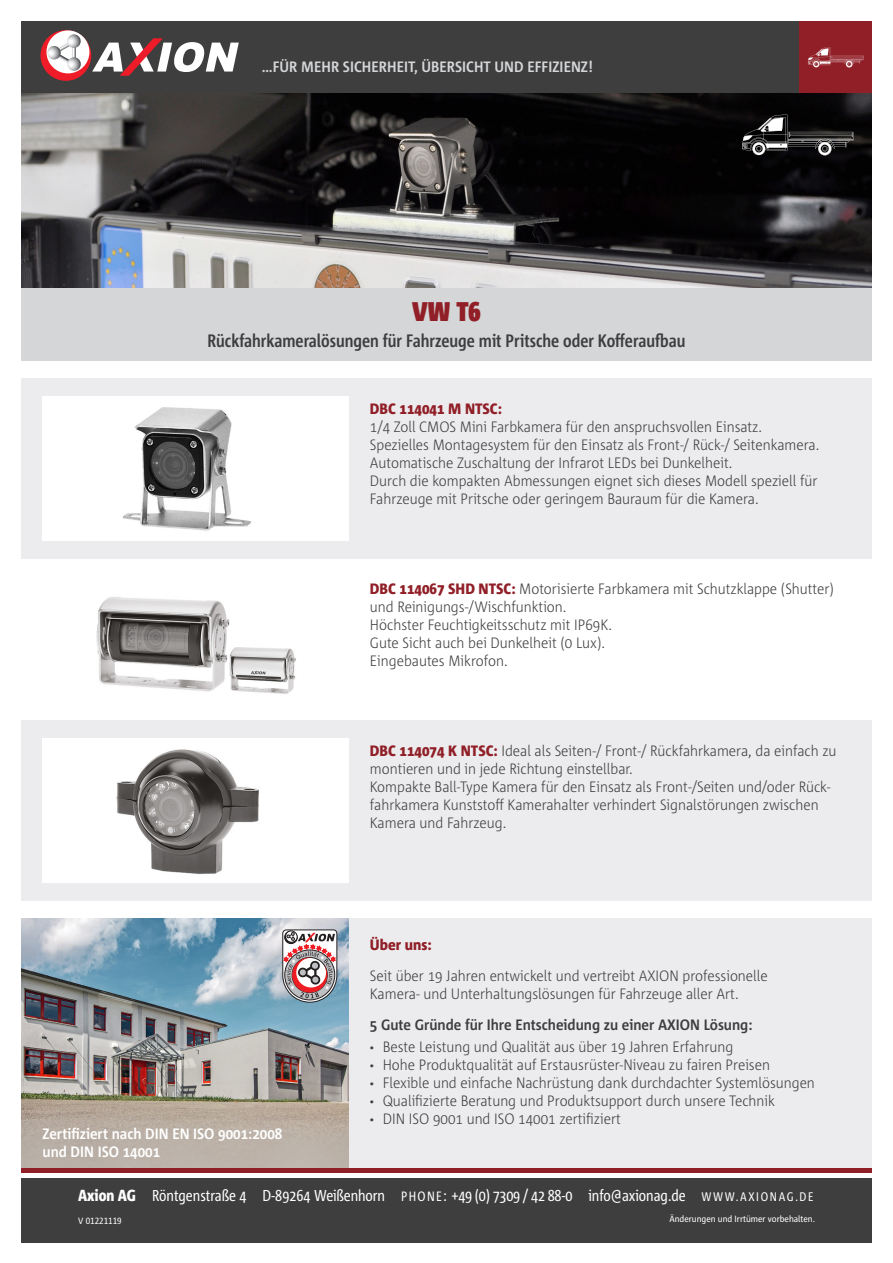
<style>
.page{position:relative;width:893px;height:1263px;background:#fff}
.page>*{position:absolute;margin:0;border:0;box-sizing:border-box;transform-origin:0 0}
.t1{font:900 27px "Corpid E1 s Cd";color:#911f27}
.t2{font:700 18px "Corpid E1 s Cd";color:#3e3e3f}
.t3{font:15.75px "Corpid E1 s Cd";color:#fff}
.t4{font:300 15px/18px "Corpid E1 s S Cd";color:#3e3e3f}
.t5{font:700 15px "Corpid E1 s S Cd";color:#3e3e3f}
.t6{font:700 15px/18px "Corpid E1 s S Cd";color:#fff}
.t7{font:700 15px "Corpid E1 s S Cd";color:#d5d6d8}
.t8{font:800 15px "Corpid E1 s S Cd";color:#911f27}
.t9{font:9px "Corpid E1 s S Cd";color:#fff}
.s1{font-weight:800;color:#911f27}
.s2{font-family:"Calisto";font-weight:400;font-size:12px}
.s3{font-weight:800;font-size:16.05px}
.s4{font-size:13.5px}
.s5{font-size:12.45px}
</style>
<div class="page">
<div style="left:21px;top:21px;width:779px;height:72px;background:#3e3e3f"></div>
<div style="left:800px;top:21px;width:72px;height:72px;background:#911f27"></div>
<svg style="left:41px;top:30px;width:50px;height:51px"></svg>
<div style="left:46px;top:30px;width:43px;height:43px;background:#fff;border-radius:50%"></div>
<svg style="left:92px;top:38px;width:147px;height:38px"></svg>
<svg style="left:57px;top:43px;width:13px;height:20px"></svg>
<svg style="left:72px;top:48px;width:4px;height:9px"></svg>
<svg style="left:47px;top:46px;width:14px;height:14px"></svg>
<svg style="left:67px;top:34px;width:14px;height:14px"></svg>
<svg style="left:67px;top:57px;width:14px;height:14px"></svg>
<div style="left:21px;top:1168px;width:851px;height:5px;background:#911f27"></div>
<div style="left:21px;top:1178px;width:851px;height:64px;background:#3e3e3f"></div>
<div style="left:349px;top:918px;width:523px;height:250px;background:#ececee"></div>
<div style="left:21px;top:378px;width:851px;height:180px;background:#ececee"></div>
<div style="left:21px;top:720px;width:851px;height:180px;background:#ececee"></div>
<img style="left:21px;top:93px;width:851px;height:195px">
<svg style="left:808px;top:47px;width:56px;height:20px"></svg>
<svg style="left:742px;top:115px;width:111px;height:40px;background:#363536"></svg>
<div style="left:43px;top:396px;width:306px;height:144px;background:#fff"></div>
<img style="left:123px;top:407px;width:128px;height:124px">
<div style="left:42px;top:738px;width:307px;height:144px;background:#fff"></div>
<img style="left:116px;top:749px;width:143px;height:125px">
<img style="left:21px;top:918px;width:328px;height:250px">
<img style="left:96px;top:597px;width:134px;height:95px">
<img style="left:229px;top:647px;width:67px;height:47px">
<svg style="left:282px;top:929px;width:55px;height:74px"></svg>
<div style="left:21px;top:288px;width:851px;height:72px;background:#d5d6d8"></div>
<p class="t7" style="left:262px;top:58px;width:332px">…FÜR MEHR SICHERHEIT, ÜBERSICHT UND EFFIZIENZ!</p>
<p class="t1" style="left:412px;top:294px;width:70px">VW T6</p>
<p class="t2" style="left:208px;top:329px;width:479px">Rückfahrkameralösungen für Fahrzeuge mit Pritsche oder Kofferaufbau</p>
<p class="t4" style="left:370px;top:399px;width:451px"><span class="s1">DBC 114041 M NTSC:<br></span>1/4 Zoll CMOS Mini Farbkamera für den anspruchsvollen Einsatz.<br>Spezielles Montagesystem für den Einsatz als Front-/ Rück-/ Seitenkamera.</p>
<p class="t4" style="left:370px;top:453px;width:364px">Automatische Zuschaltung der Infrarot LEDs bei Dunkelheit.</p>
<p class="t4" style="left:370px;top:471px;width:449px">Durch die kompakten Abmessungen eignet sich dieses Modell speziell für<br>Fahrzeuge mit Pritsche oder geringem Bauraum für die Kamera.</p>
<p class="t4" style="left:370px;top:579px;width:466px"><span class="s1">DBC 114067 SHD NTSC:</span> Motorisierte Farbkamera mit Schutzklappe (Shutter) und Reinigungs-/Wischfunktion.</p>
<p class="t4" style="left:370px;top:615px;width:244px">Höchster Feuchtigkeitsschutz mit IP69K.</p>
<p class="t4" style="left:370px;top:633px;width:237px">Gute Sicht auch bei Dunkelheit (0 Lux).</p>
<p class="t4" style="left:370px;top:651px;width:139px">Eingebautes Mikrofon.</p>
<p class="t6" style="left:43px;top:1124px;width:241px">Zertifiziert nach DIN EN ISO 9001:2008 und DIN ISO 14001</p>
<p class="t4" style="left:370px;top:741px;width:468px"><span class="s1">DBC 114074 K NTSC:</span> Ideal als Seiten-/ Front-/ Rückfahrkamera, da einfach zu montieren und in jede Richtung einstellbar.</p>
<p class="t4" style="left:370px;top:777px;width:462px">Kompakte Ball-Type Kamera für den Einsatz als Front-/Seiten und/oder Rück&shy;fahrkamera Kunststoff Kamerahalter verhindert Signalstörungen zwischen<br>Kamera und Fahrzeug.</p>
<p class="t8" style="left:370px;top:936px;width:63px">Über uns:</p>
<p class="t4" style="left:370px;top:966px;width:399px">Seit über 19 Jahren entwickelt und vertreibt AXION professionelle</p>
<p class="t4" style="left:370px;top:984px;width:370px">Kamera- und Unterhaltungslösungen für Fahrzeuge aller Art.</p>
<p class="t5" style="left:370px;top:1015px;width:384px">5 Gute Gründe für Ihre Entscheidung zu einer AXION Lösung:</p>
<p class="t4" style="left:370px;top:1037px;width:365px"><span class="s2">•</span> Beste Leistung und Qualität aus über 19 Jahren Erfahrung</p>
<p class="t4" style="left:370px;top:1055px;width:402px"><span class="s2">•</span> Hohe Produktqualität auf Erstausrüster-Niveau zu fairen Preisen</p>
<p class="t4" style="left:370px;top:1073px;width:446px"><span class="s2">•</span> Flexible und einfache Nachrüstung dank durchdachter Systemlösungen</p>
<p class="t4" style="left:370px;top:1091px;width:407px"><span class="s2">•</span> Qualifizierte Beratung und Produktsupport durch unsere Technik</p>
<p class="t4" style="left:370px;top:1109px;width:252px"><span class="s2">•</span> DIN ISO 9001 und ISO 14001 zertifiziert</p>
<p class="t3" style="left:78px;top:1186px;width:737px"><span class="s3">Axion AG</span> Röntgenstraße 4 D-89264 Weißenhorn <span class="s4">PHONE</span>: +49 (0) 7309 / 42 88-0 info@axionag.de <span class="s5">WWW.AXIONAG.DE</span></p>
<p class="t9" style="left:78px;top:1215px;width:45px">V 01221119</p>
<p class="t9" style="left:669px;top:1213px;width:147px">Änderungen und Irrtümer vorbehalten.</p>
</div>
